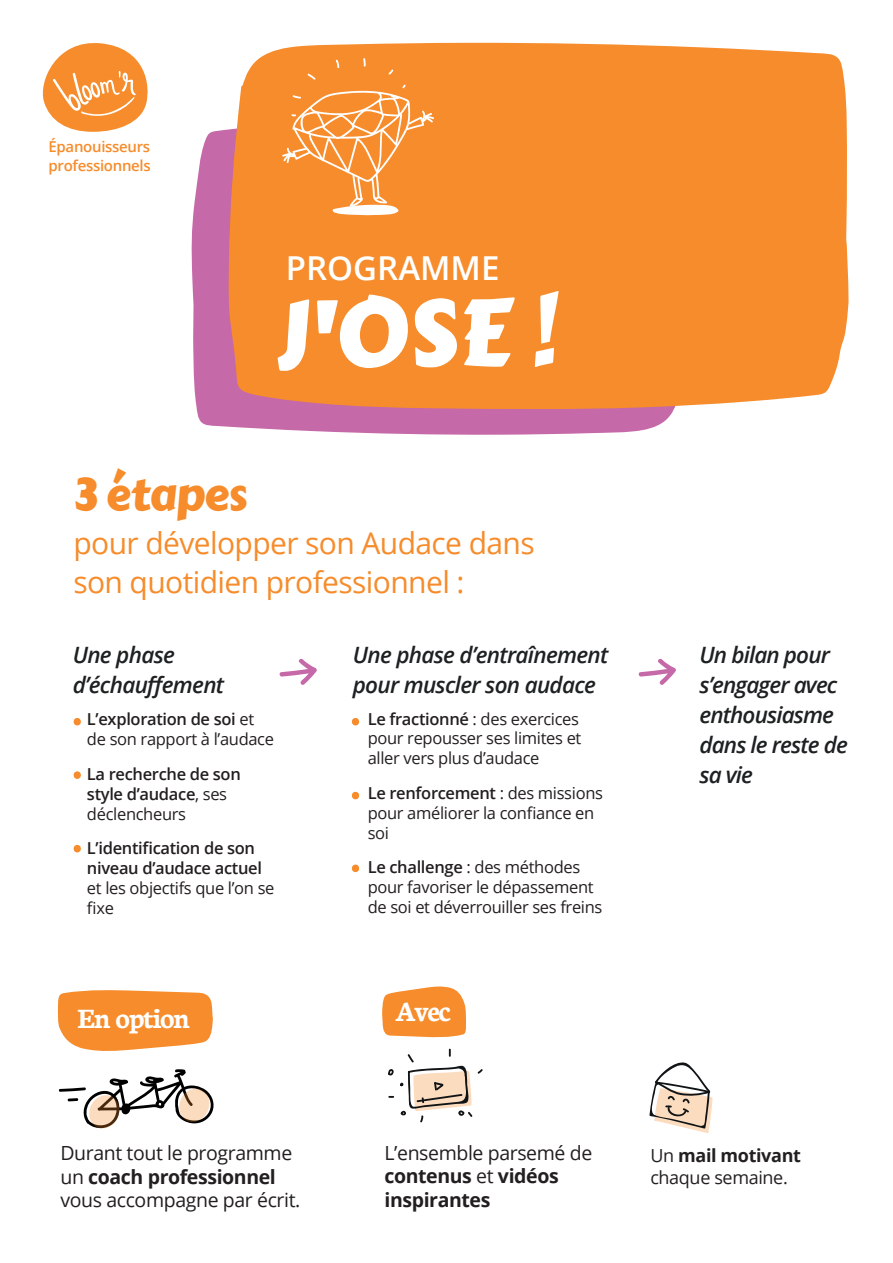
<style>
.page{position:relative;width:893px;height:1263px;background:#fff}
.page>*{position:absolute;margin:0;border:0;box-sizing:border-box;transform-origin:0 0}
.t1{font:93px "Carter One";color:#fff}
.t2{font:45px "Carter One";letter-spacing:-.02em;color:#f68c2b}
.t3{font:600 33px "Open Sans";color:#fff}
.t4{font:30px/39px "Open Sans";letter-spacing:-.02em;color:#f68c2b}
.t5{font:700 30px "Neuton";letter-spacing:-.03em;color:#fff}
.t6{font:italic 600 22.5px/30px "Open Sans";letter-spacing:-.03em;color:#1d2121}
.t7{font:19.5px/23.4px "Open Sans";letter-spacing:-.02em;color:#231f20}
.t8{font:700 19.5px/23.4px "Open Sans";letter-spacing:-.02em;color:#231f20}
.t9{font:18px/21.6px "Open Sans";letter-spacing:-.02em;color:#231f20}
.t10{font:16.5px/19.8px "Open Sans";letter-spacing:-.02em;color:#231f20}
.t11{font:600 16.5px/19.8px "Open Sans";letter-spacing:-.02em;color:#231f20}
.t12{font:600 15px/19.5px "Open Sans";letter-spacing:-.02em;color:#f68c2b}
.s1{font-weight:600}
.s2{font-weight:400}
.s3{font-weight:700}
</style>
<div class="page">
<svg style="left:191px;top:129px;width:483px;height:306px;background:#cc7db4"></svg>
<div style="left:228px;top:43px;width:621px;height:367px;background:#f68c2b"></div>
<svg style="left:42px;top:43px;width:106px;height:89px"></svg>
<svg style="left:649px;top:1062px;width:64px;height:71px"></svg>
<svg style="left:57px;top:990px;width:156px;height:61px;background:#f79943"></svg>
<svg style="left:382px;top:986px;width:84px;height:52px;background:#f79b47"></svg>
<svg style="left:279px;top:658px;width:38px;height:27px"></svg>
<svg style="left:638px;top:658px;width:38px;height:27px"></svg>
<svg style="left:388px;top:1048px;width:95px;height:75px"></svg>
<svg style="left:58px;top:1069px;width:156px;height:59px"></svg>
<svg style="left:282px;top:58px;width:152px;height:157px;background:#f79a46"></svg>
<svg style="left:73px;top:718px;width:8px;height:7px"></svg>
<svg style="left:351px;top:718px;width:9px;height:7px"></svg>
<svg style="left:351px;top:792px;width:9px;height:7px"></svg>
<svg style="left:351px;top:864px;width:9px;height:8px"></svg>
<svg style="left:73px;top:771px;width:8px;height:8px"></svg>
<svg style="left:73px;top:845px;width:8px;height:7px"></svg>
<p class="t12" style="left:49px;top:136px;width:104px">Épanouisseurs professionnels</p>
<h3 class="t3" style="left:286px;top:245px;width:215px">PROGRAMME</h3>
<h1 class="t1" style="left:273px;top:265px;width:283px;rotate:-1deg">J'OSE !</h1>
<h2 class="t2" style="left:73px;top:460px;width:175px">3 étapes</h2>
<h3 class="t4" style="left:73px;top:523px;width:463px">pour développer son Audace dans son quotidien professionnel :</h3>
<h3 class="t6" style="left:73px;top:639px;width:153px">Une phase d’échauffement</h3>
<h3 class="t6" style="left:353px;top:639px;width:257px">Une phase d’entraînement pour muscler son audace</h3>
<h3 class="t6" style="left:699px;top:639px;width:150px">Un bilan pour s’engager avec enthousiasme dans le reste de sa vie</h3>
<p class="t10" style="left:368px;top:708px;width:215px"><span class="s1">Le fractionné</span> : des exercices pour repousser ses limites et aller vers plus d’audace</p>
<p class="t10" style="left:368px;top:783px;width:237px"><span class="s1">Le renforcement</span> : des missions pour améliorer la confiance en soi</p>
<p class="t10" style="left:368px;top:857px;width:236px"><span class="s1">Le challenge</span> : des méthodes pour favoriser le dépassement de soi et déverrouiller ses freins</p>
<p class="t10" style="left:87px;top:709px;width:189px"><span class="s1">L’exploration de soi</span> et de son rapport à l’audace</p>
<p class="t11" style="left:87px;top:764px;width:155px">La recherche de son style d’audace<span class="s2">, ses déclencheurs</span></p>
<p class="t11" style="left:87px;top:838px;width:176px">L’identification de son niveau d’audace actuel</p>
<p class="t10" style="left:87px;top:878px;width:189px">et les objectifs que l’on se fixe</p>
<h3 class="t5" style="left:77px;top:999px;width:114px">En option</h3>
<h3 class="t5" style="left:396px;top:992px;width:57px">Avec</h3>
<p class="t7" style="left:60px;top:1141px;width:241px">Durant tout le programme un <span class="s3">coach professionnel </span>vous accompagne par écrit.</p>
<p class="t8" style="left:384px;top:1140px;width:209px"><span class="s2">L’ensemble parsemé de </span>contenus <span class="s2">et</span> vidéos inspirantes</p>
<p class="t9" style="left:650px;top:1144px;width:152px">Un <span class="s3">mail motivant </span>chaque semaine.</p>
</div>
